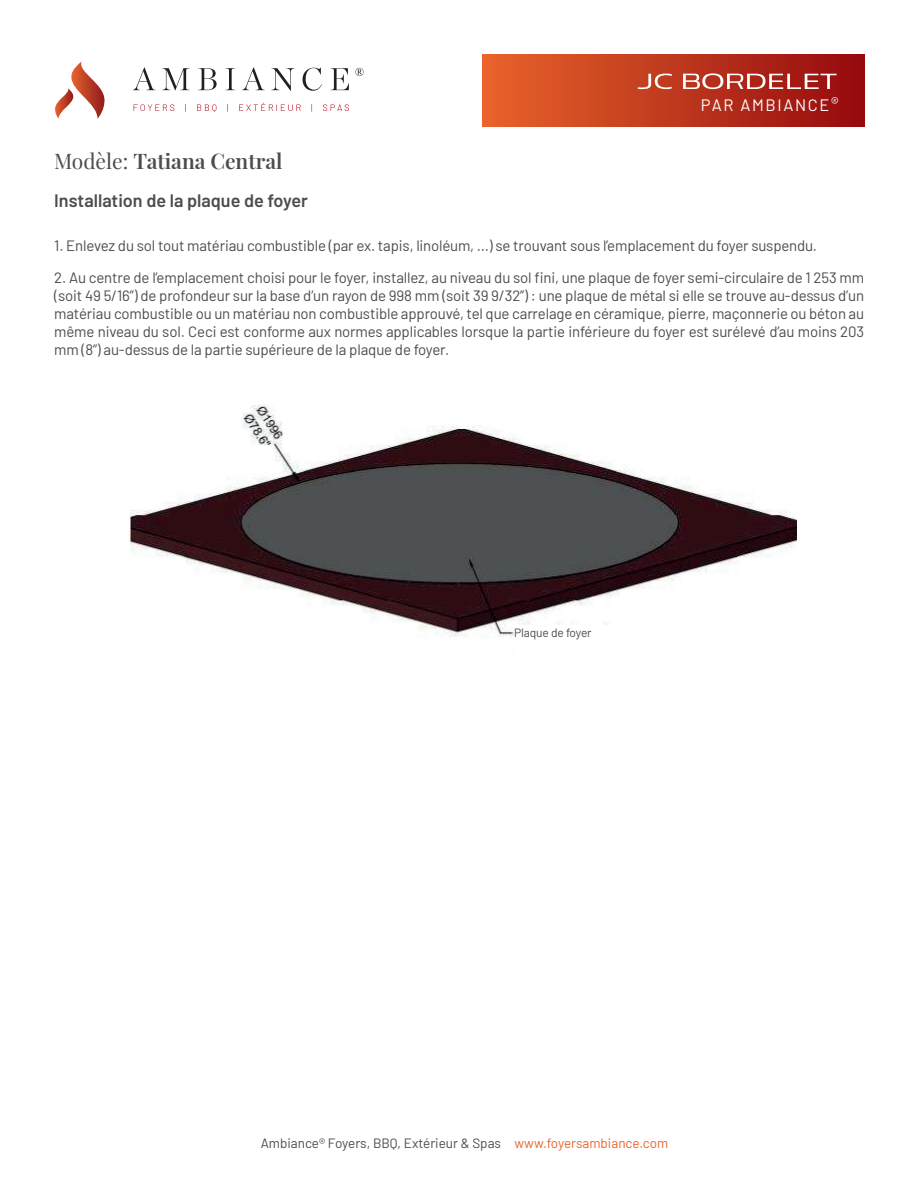
<style>
.page{position:relative;width:918px;height:1188px;background:#fff}
.page>*{position:absolute;margin:0;border:0;box-sizing:border-box;transform-origin:0 0}
.t1{font:600 21px "Playfair Display";color:#4b4c4d}
.t2{font:600 18px "Barlow";color:#4b4c4d}
.t3{font:16.5px "Barlow";letter-spacing:.1em;color:#fff}
.t4{font:15px/18px "Barlow";letter-spacing:-.01em;color:#4b4c4d;text-align:justify}
.t5{font:13.5px "Barlow";color:#4b4c4d}
.t6{font:12px "Barlow";letter-spacing:-.01em;color:#4b4c4d}
.s1{font-weight:400}
.s2{color:#ea642b}
</style>
<div class="page">
<svg style="left:55px;top:61px;width:50px;height:58px"></svg>
<svg style="left:133px;top:68px;width:23px;height:22px"></svg>
<svg style="left:162px;top:68px;width:28px;height:22px"></svg>
<svg style="left:198px;top:68px;width:19px;height:22px"></svg>
<svg style="left:225px;top:68px;width:11px;height:22px"></svg>
<svg style="left:242px;top:68px;width:23px;height:22px"></svg>
<svg style="left:271px;top:68px;width:24px;height:23px"></svg>
<svg style="left:303px;top:68px;width:19px;height:23px"></svg>
<svg style="left:330px;top:68px;width:19px;height:22px"></svg>
<svg style="left:355px;top:68px;width:9px;height:8px"></svg>
<svg style="left:134px;top:104px;width:40px;height:7px"></svg>
<svg style="left:197px;top:104px;width:19px;height:8px"></svg>
<svg style="left:239px;top:103px;width:62px;height:8px"></svg>
<svg style="left:323px;top:104px;width:26px;height:7px"></svg>
<div style="left:482px;top:54px;width:382px;height:72px;background:linear-gradient(to right,#e8652b,#950a0e)"></div>
<svg style="left:638px;top:74px;width:34px;height:16px"></svg>
<svg style="left:683px;top:73px;width:154px;height:16px"></svg>
<img style="left:130px;top:405px;width:667px;height:232px">
<div style="left:514px;top:625px;width:96px;height:34px;background:#fff"></div>
<p class="t3" style="left:701px;top:93px;width:139px">PAR AMBIANCE®</p>
<h1 class="t1" style="left:54px;top:145px;width:230px"><span class="s1">Modèle:</span> Tatiana Central</h1>
<p class="t2" style="left:54px;top:187px;width:255px">Installation de la plaque de foyer</p>
<p class="t4" style="left:54px;top:236px;width:764px">1. Enlevez du sol tout matériau combustible (par ex. tapis, linoléum, ...) se trouvant sous l’emplacement du foyer suspendu.</p>
<p class="t4" style="left:54px;top:267px;width:811px">2. Au centre de l’emplacement choisi pour le foyer, installez, au niveau du sol fini, une plaque de foyer semi-circulaire de 1 253 mm (soit 49 5/16’’) de profondeur sur la base d’un rayon de 998 mm (soit 39 9/32’’) : une plaque de métal si elle se trouve au-dessus d’un matériau combustible ou un matériau non combustible approuvé, tel que carrelage en céramique, pierre, maçonnerie ou béton au même niveau du sol. Ceci est conforme aux normes applicables lorsque la partie inférieure du foyer est surélevé d’au moins 203 mm (8’’) au-dessus de la partie supérieure de la plaque de foyer.</p>
<p class="t6" style="left:514px;top:624px;width:79px">Plaque de foyer</p>
<p class="t5" style="left:261px;top:1133px;width:409px">Ambiance® Foyers, BBQ, Extérieur &amp; Spas <span class="s2">www.foyersambiance.com</span></p>
</div>
